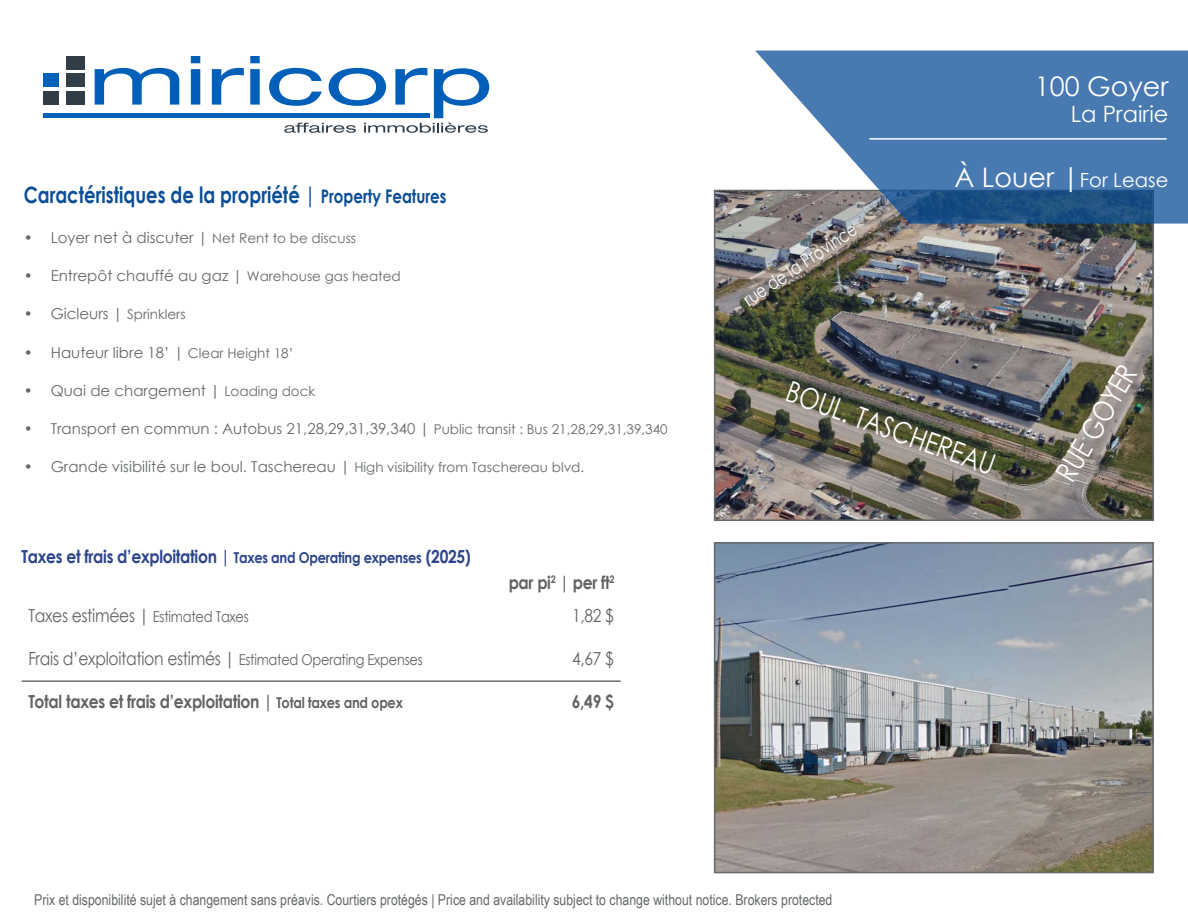
<style>
.page{position:relative;width:1188px;height:918px;background:#fff}
.page>*{position:absolute;margin:0;border:0;box-sizing:border-box;transform-origin:0 0}
.t1{font:29.4px "Century Gothic";color:#fff;scale:.8 1}
.t2{font:29.25px "Century Gothic";color:#fff;scale:.8 1}
.t3{font:27px "Century Gothic";color:#fff}
.t4{font:700 22.5px "Century Gothic";color:#0b4e97;scale:.8 1}
.t5{font:22.5px "Century Gothic";color:#fff}
.t6{font:19.5px "Century Gothic";color:#fff}
.t7{font:18.75px "Century Gothic";color:#fff;scale:.8 1}
.Style_de_paragraphe_1{font:18px "Century Gothic";letter-spacing:-.02em;color:#636366;scale:.87 1}
.Style_de_paragraphe_1-2{font:700 18px "Century Gothic";letter-spacing:-.02em;color:#636366;scale:.87 1}
.Style_de_paragraphe_1-3{font:700 18px "Century Gothic";letter-spacing:-.02em;color:#2c448b;scale:.87 1}
.t8{font:15px "Century Gothic";color:#656969}
.t9{font:15px "Arial Narrow";color:#656969}
.s1{font-size:18.75px}
.s2{font-size:13.5px}
.s3{font-size:15px}
.s4{font-size:27px}
</style>
<div class="page">
<img style="left:717px;top:545px;width:434px;height:325px">
<div style="left:714px;top:542px;width:440px;height:331px;border:2px solid #656969"></div>
<img style="left:717px;top:193px;width:434px;height:325px">
<div style="left:714px;top:190px;width:440px;height:331px;border:2px solid #656969"></div>
<hr style="left:22px;top:681px;width:468px;height:1px;background:#231f20">
<hr style="left:490px;top:681px;width:131px;height:1px;background:#231f20">
<svg style="left:95px;top:68px;width:84px;height:37px"></svg>
<svg style="left:191px;top:56px;width:9px;height:49px"></svg>
<svg style="left:212px;top:68px;width:32px;height:37px"></svg>
<svg style="left:250px;top:56px;width:10px;height:49px"></svg>
<hr style="left:43px;top:114px;width:387px;height:4px;background:#005fb9">
<div style="left:66px;top:74px;width:19px;height:13px;background:#313e48"></div>
<div style="left:66px;top:56px;width:19px;height:13px;background:#313e48"></div>
<div style="left:66px;top:91px;width:19px;height:13px;background:#313e48"></div>
<div style="left:43px;top:74px;width:16px;height:13px;background:#005fb9"></div>
<div style="left:43px;top:91px;width:16px;height:13px;background:#313e48"></div>
<svg style="left:269px;top:68px;width:220px;height:65px"></svg>
<svg style="left:755px;top:51px;width:433px;height:173px;background:#5c85b1"></svg>
<hr style="left:869px;top:138px;width:298px;height:2px;background:#fff">
<p class="t4" style="left:24px;top:178px;width:530px">Caractéristiques de la propriété | <span class="s1">Property Features</span></p>
<p class="t8" style="left:24px;top:227px;width:334px">• Loyer net à discuter | <span class="s2">Net Rent to be discuss</span></p>
<p class="t8" style="left:24px;top:265px;width:379px">• Entrepôt chauffé au gaz | <span class="s2">Warehouse gas heated</span></p>
<p class="t8" style="left:24px;top:303px;width:163px">• Gicleurs | <span class="s2">Sprinklers</span></p>
<p class="t8" style="left:24px;top:342px;width:271px">• Hauteur libre 18’ | <span class="s2">Clear Height 18’</span></p>
<p class="t8" style="left:24px;top:380px;width:293px">• Quai de chargement | <span class="s2">Loading dock</span></p>
<p class="t8" style="left:24px;top:418px;width:645px">• Transport en commun : Autobus 21,28,29,31,39,340 | <span class="s2">Public transit : Bus 21,28,29,31,39,340</span></p>
<p class="t8" style="left:24px;top:456px;width:562px">• Grande visibilité sur le boul. Taschereau | <span class="s2">High visibility from Taschereau blvd.</span></p>
<p class="Style_de_paragraphe_1-3" style="left:22px;top:543px;width:518px">Taxes et frais d’exploitation | <span class="s3">Taxes and Operating expenses</span> (2025)</p>
<p class="Style_de_paragraphe_1-2" style="left:509px;top:569px;width:123px">par pi<sup>2</sup> | per ft<sup>2</sup></p>
<p class="Style_de_paragraphe_1" style="left:28px;top:603px;width:255px">Taxes estimées | <span class="s3">Estimated Taxes</span></p>
<p class="Style_de_paragraphe_1" style="left:572px;top:603px;width:49px">1,82 $</p>
<p class="Style_de_paragraphe_1" style="left:28px;top:646px;width:455px">Frais d’exploitation estimés | <span class="s3">Estimated Operating Expenses</span></p>
<p class="Style_de_paragraphe_1" style="left:572px;top:646px;width:49px">4,67 $</p>
<p class="Style_de_paragraphe_1-2" style="left:28px;top:688px;width:432px">Total taxes et frais d’exploitation | <span class="s3">Total taxes and opex</span></p>
<p class="Style_de_paragraphe_1-2" style="left:572px;top:688px;width:50px">6,49 $</p>
<p class="t7" style="left:738px;top:290px;width:167px;rotate:-34deg">rue de la Province</p>
<h3 class="t3" style="left:1035px;top:68px;width:135px">100 Goyer</h3>
<h3 class="t5" style="left:1071px;top:98px;width:99px">La Prairie</h3>
<h3 class="t6" style="left:955px;top:167px;width:216px"><span class="s4">À Louer |</span>For Lease</h3>
<p class="t1" style="left:794px;top:371px;width:277px;rotate:20deg">BOUL. TASCHEREAU</p>
<p class="t2" style="left:1045px;top:468px;width:164px;rotate:-59deg">RUE GOYER</p>
<p class="t9" style="left:34px;top:889px;width:800px">Prix et disponibilité sujet à changement sans préavis. Courtiers protégés | Price and availability subject to change without notice. Brokers protected</p>
</div>
